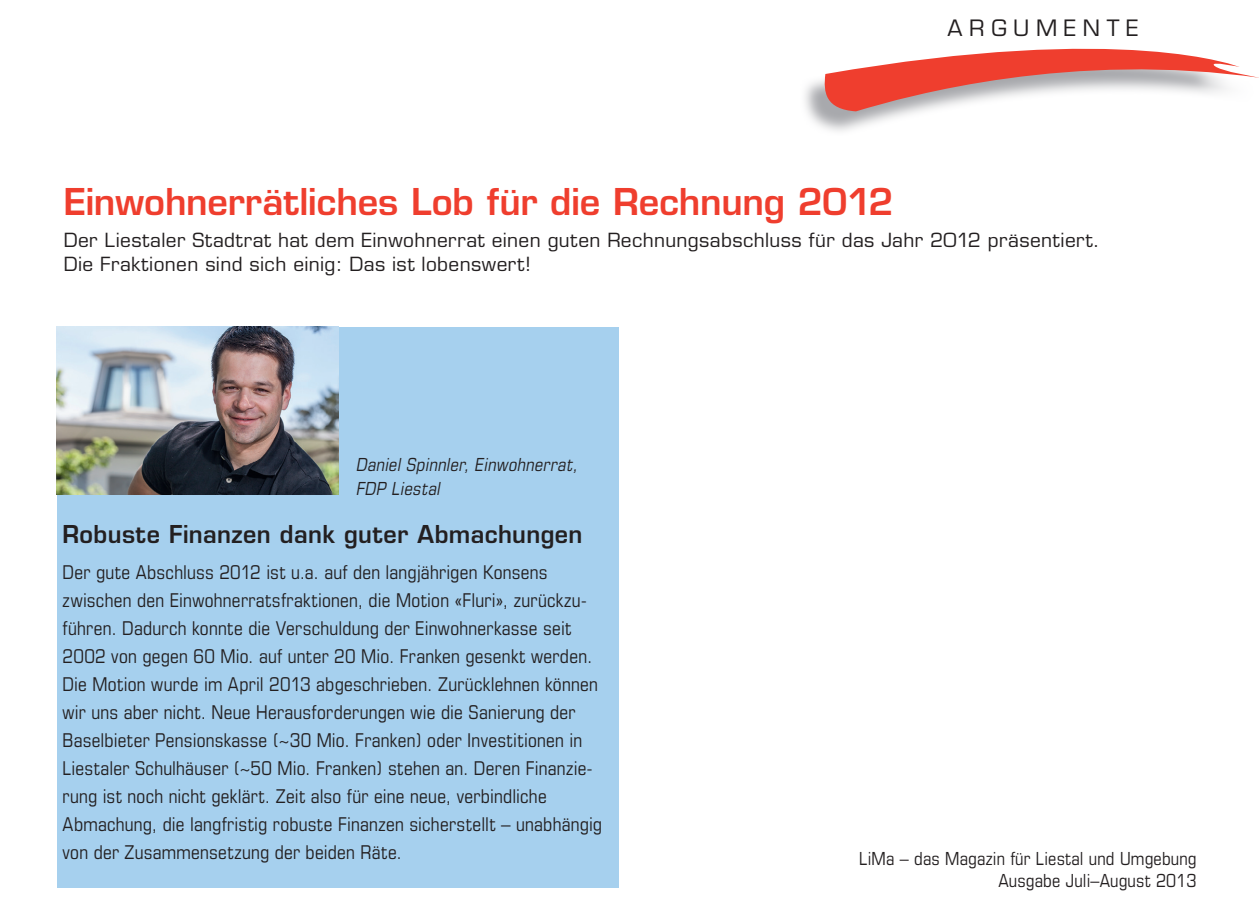
<style>
.page{position:relative;width:1259px;height:908px;background:#fff}
.page>*{position:absolute;margin:0;border:0;box-sizing:border-box;transform-origin:0 0}
.t1{font:600 36px "Eurostile";letter-spacing:-.005em;color:#ef3e2e}
.t2{font:600 24px "Eurostile";letter-spacing:.015em;color:#231f20}
.t3{font:22px "Eurostile";letter-spacing:.3em;color:#231f20}
.t4{font:condensed 19px/28px "Eurostile";letter-spacing:.015em;color:#231f20}
.t5{font:19px/24px "Eurostile";letter-spacing:.02em;color:#231f20}
.t6{font:condensed 18px/22px "Eurostile";letter-spacing:.01em;color:#231f20;text-align:right}
.t7{font:italic condensed 18px/24px "Eurostile";color:#231f20}
</style>
<div class="page">
<svg style="left:805px;top:80px;width:117px;height:51px"></svg>
<svg style="left:823px;top:48px;width:436px;height:63px"></svg>
<div style="left:57px;top:326px;width:561px;height:560px;background:#a6d0ee"></div>
<img style="left:57px;top:326px;width:282px;height:168px">
<p class="t3" style="left:947px;top:15px;width:192px">ARGUMENTE</p>
<h1 class="t1" style="left:64px;top:179px;width:831px">Einwohnerrätliches Lob für die Rechnung 2012</h1>
<p class="t5" style="left:64px;top:228px;width:1037px">Der Liestaler Stadtrat hat dem Einwohnerrat einen guten Rechnungsabschluss für das Jahr 2012 präsentiert.<br>Die Fraktionen sind sich einig: Das ist lobenswert!</p>
<p class="t7" style="left:356px;top:452px;width:227px">Daniel Spinnler, Einwohnerrat,<br>FDP Liestal</p>
<p class="t2" style="left:63px;top:519px;width:521px">Robuste Finanzen dank guter Abmachungen</p>
<p class="t4" style="left:63px;top:557px;width:541px">Der gute Abschluss 2012 ist u.a. auf den langjährigen Konsens zwischen den Einwohnerratsfraktionen, die Motion «Fluri», zurückzu&shy;führen. Dadurch konnte die Verschuldung der Einwohnerkasse seit 2002 von gegen 60 Mio. auf unter 20 Mio. Franken gesenkt werden.<br>Die Motion wurde im April 2013 abgeschrieben. Zurücklehnen können wir uns aber nicht. Neue Herausforderungen wie die Sanierung der Baselbieter Pensionskasse (~30 Mio. Franken) oder Investitionen in Liestaler Schulhäuser (~50 Mio. Franken) stehen an. Deren Finanzie&shy;rung ist noch nicht geklärt. Zeit also für eine neue, verbindliche Abmachung, die langfristig robuste Finanzen sicherstellt – unabhängig von der Zusammensetzung der beiden Räte.</p>
<p class="t6" style="left:859px;top:847px;width:339px">LiMa – das Magazin für Liestal und Umgebung<br>Ausgabe Juli–August 2013</p>
</div>
